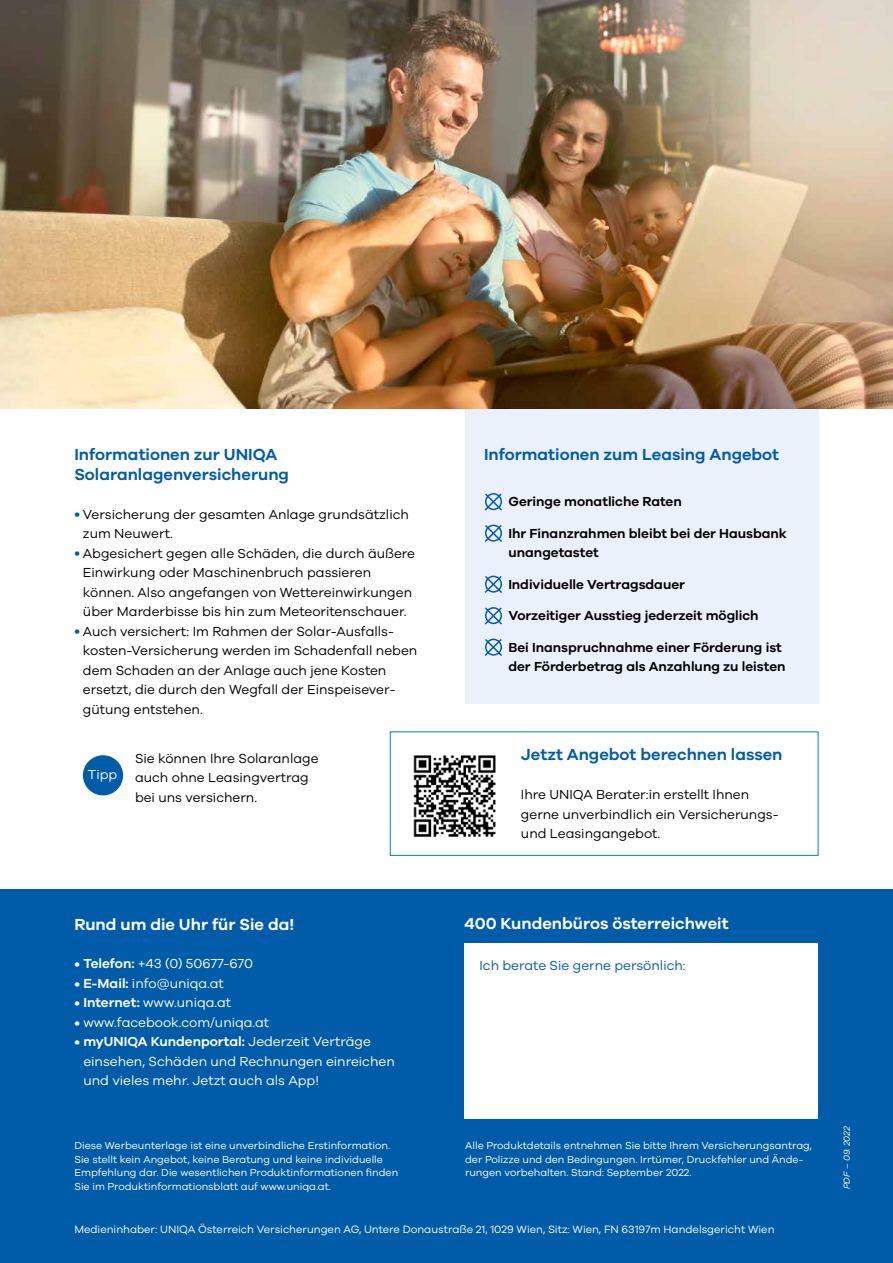
<style>
.page{position:relative;width:893px;height:1263px;background:#fff}
.page>*{position:absolute;margin:0;border:0;box-sizing:border-box;transform-origin:0 0}
.t1{font:600 16.5px/19.8px "UNIQA Galano";color:#005ca9}
.t2{font:600 16.5px "UNIQA Galano";color:#fff}
.t3{font:13.5px/19.5px "UNIQA Galano";color:#000}
.t4{font:13.5px/19.5px "UNIQA Galano";color:#fff}
.t5{font:600 13.5px/19.5px "UNIQA Galano";color:#000}
.t6{font:13.5px "UNIQA Galano";color:#005ca9}
.t7{font:10.95px "UNIQA Galano";color:#fff}
.t8{font:10.5px/13.5px "UNIQA Galano";color:#fff}
.t9{font:italic 9px "UNIQA Galano";color:#fff}
.s1{font-weight:600;color:#005ca9}
.s2{font-weight:600}
</style>
<div class="page">
<div style="left:465px;top:370px;width:354px;height:333px;background:#ebf1fb"></div>
<svg style="left:484px;top:493px;width:18px;height:18px"></svg>
<svg style="left:484px;top:524px;width:18px;height:18px"></svg>
<svg style="left:484px;top:575px;width:18px;height:18px"></svg>
<svg style="left:484px;top:607px;width:18px;height:18px"></svg>
<svg style="left:484px;top:638px;width:18px;height:18px"></svg>
<div style="left:0;top:889px;width:893px;height:374px;background:#005ca9"></div>
<div style="left:464px;top:943px;width:353px;height:176px;background:#fff"></div>
<img style="left:0;top:0;width:893px;height:408px">
<div style="left:83px;top:755px;width:40px;height:40px;background:#005ca9;border-radius:50%"></div>
<div style="left:390px;top:731px;width:429px;height:125px;border:1px solid #0081c7"></div>
<img style="left:413px;top:755px;width:83px;height:82px">
<p class="t1" style="left:74px;top:444px;width:216px">Informationen zur UNIQA<br>Solaranlagenversicherung</p>
<p class="t3" style="left:83px;top:504px;width:328px;text-indent:-9px"><span class="s1">•</span> Versicherung der gesamten Anlage grundsätzlich zum Neuwert.</p>
<p class="t3" style="left:83px;top:543px;width:334px;text-indent:-9px"><span class="s1">•</span> Abgesichert gegen alle Schäden, die durch äußere Einwirkung oder Maschinenbruch passieren können. Also angefangen von Wettereinwirkungen über Marderbisse bis hin zum Meteoritenschauer.</p>
<p class="t3" style="left:83px;top:621px;width:336px;text-indent:-9px"><span class="s1">•</span> Auch versichert: Im Rahmen der Solar-Ausfalls&shy;kosten-Versicherung werden im Schadenfall neben dem Schaden an der Anlage auch jene Kosten ersetzt, die durch den Wegfall der Einspeisever&shy;gütung entstehen.</p>
<p class="t4" style="left:88px;top:764px;width:31px">Tipp</p>
<p class="t3" style="left:135px;top:748px;width:185px">Sie können Ihre Solaranlage auch ohne Leasingvertrag bei uns versichern.</p>
<p class="t1" style="left:484px;top:444px;width:297px">Informationen zum Leasing Angebot</p>
<p class="t5" style="left:508px;top:491px;width:175px">Geringe monatliche Raten</p>
<p class="t5" style="left:508px;top:523px;width:280px">Ihr Finanzrahmen bleibt bei der Hausbank unangetastet</p>
<p class="t5" style="left:508px;top:574px;width:178px">Individuelle Vertragsdauer</p>
<p class="t5" style="left:508px;top:605px;width:252px">Vorzeitiger Ausstieg jederzeit möglich</p>
<p class="t5" style="left:508px;top:637px;width:279px">Bei Inanspruchnahme einer Förderung ist der Förderbetrag als Anzahlung zu leisten</p>
<p class="t1" style="left:521px;top:744px;width:263px">Jetzt Angebot berechnen lassen</p>
<p class="t3" style="left:521px;top:784px;width:258px">Ihre UNIQA Berater:in erstellt Ihnen gerne unverbindlich ein Versicherungs&shy;und Leasingangebot.</p>
<p class="t2" style="left:74px;top:914px;width:221px">Rund um die Uhr für Sie da!</p>
<p class="t2" style="left:464px;top:913px;width:266px">400 Kundenbüros österreichweit</p>
<p class="t4" style="left:74px;top:954px;width:180px"><span class="s2">• Telefon:</span> +43 (0) 50677-670</p>
<p class="t4" style="left:74px;top:973px;width:151px"><span class="s2">• E-Mail:</span> info@uniqa.at</p>
<p class="t4" style="left:74px;top:993px;width:158px"><span class="s2">• Internet:</span> www.uniqa.at</p>
<p class="t4" style="left:74px;top:1012px;width:196px"><span class="s2">•</span> www.facebook.com/uniqa.at</p>
<p class="t4" style="left:83px;top:1032px;width:313px;text-indent:-9px"><span class="s2">• myUNIQA Kundenportal:</span> Jederzeit Verträge einsehen, Schäden und Rechnungen einreichen und vieles mehr. Jetzt auch als App!</p>
<p class="t6" style="left:479px;top:957px;width:208px">Ich berate Sie gerne persönlich:</p>
<p class="t8" style="left:74px;top:1138px;width:325px">Diese Werbeunterlage ist eine unverbindliche Erstinformation.<br>Sie stellt kein Angebot, keine Beratung und keine individuelle Empfehlung dar. Die wesentlichen Produktinformationen finden Sie im Produktinformationsblatt auf www.uniqa.at.</p>
<p class="t8" style="left:465px;top:1138px;width:348px">Alle Produktdetails entnehmen Sie bitte Ihrem Versicherungsantrag, der Polizze und den Bedingungen. Irrtümer, Druckfehler und Ände&shy;rungen vorbehalten. Stand: September 2022.</p>
<p class="t7" style="left:74px;top:1223px;width:702px">Medieninhaber: UNIQA Österreich Versicherungen AG, Untere Donaustraße 21, 1029 Wien, Sitz: Wien, FN 63197m Handelsgericht Wien</p>
<p class="t9" style="left:841px;top:1189px;width:65px;rotate:-90deg">PDF – 09. 2022</p>
</div>
